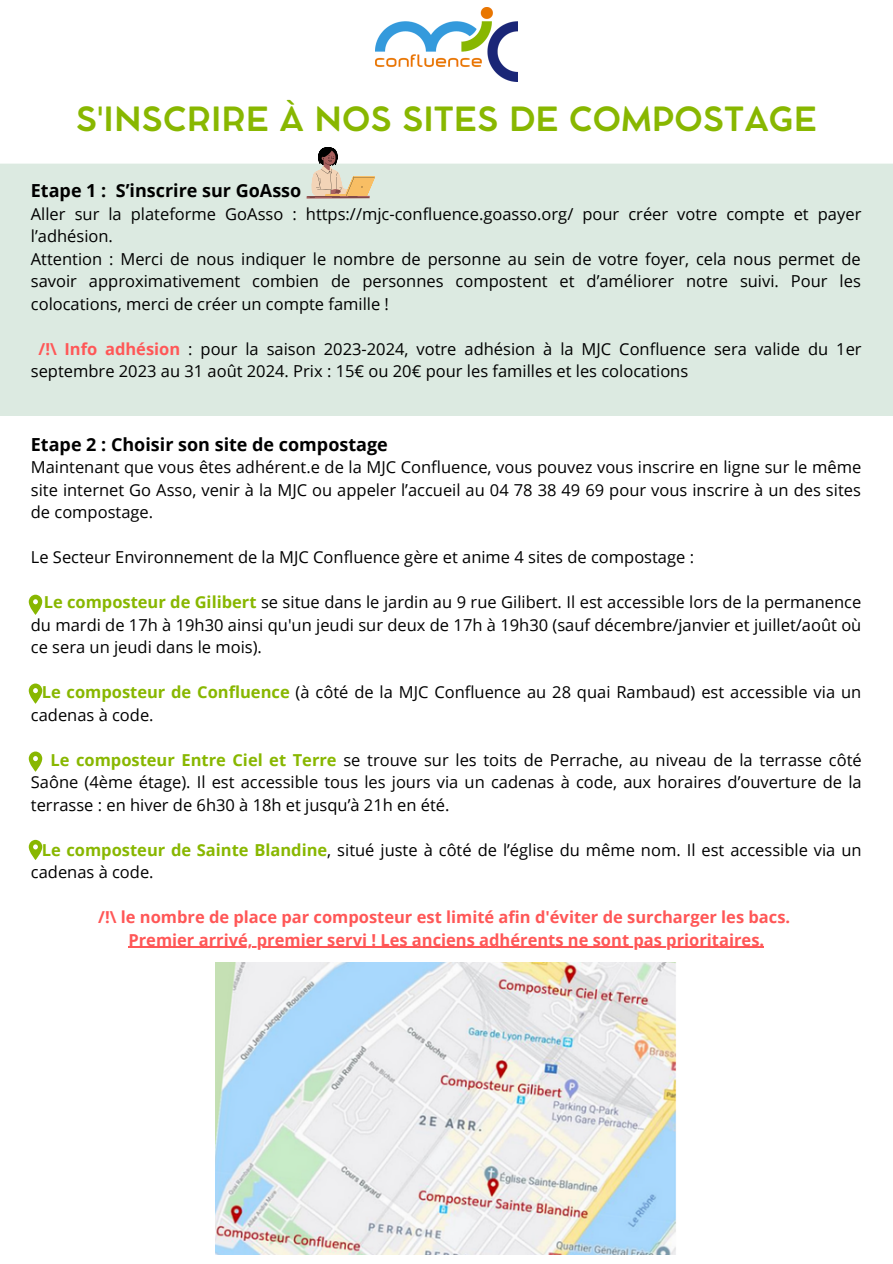
<style>
.page{position:relative;width:893px;height:1264px;background:#fff}
.page>*{position:absolute;margin:0;border:0;box-sizing:border-box;transform-origin:0 0}
.t1{font:700 33px "Cocomat Pro";color:#88b700}
.t2{font:700 18px "Open Sans";color:#000}
.t3{font:16.5px/22.5px "Open Sans";color:#000;text-align:justify}
.t4{font:700 16.5px "Open Sans";color:#ff5757}
.s1{font-weight:700;color:#ff5757}
.s2{font-weight:700;color:#88b700}
</style>
<div class="page">
<img style="left:375px;top:8px;width:142px;height:74px">
<div style="left:0;top:164px;width:892px;height:252px;background:#dceae1"></div>
<hr style="left:128px;top:946px;width:636px;height:1px;background:#ff5757">
<img style="left:216px;top:962px;width:460px;height:292px">
<svg style="left:306px;top:147px;width:69px;height:51px"></svg>
<svg style="left:29px;top:594px;width:13px;height:21px"></svg>
<svg style="left:29px;top:751px;width:13px;height:20px"></svg>
<svg style="left:29px;top:683px;width:13px;height:20px"></svg>
<svg style="left:29px;top:839px;width:13px;height:21px"></svg>
<p class="t1" style="left:76px;top:106px;width:742px">S'INSCRIRE À NOS SITES DE COMPOSTAGE</p>
<p class="t2" style="left:31px;top:178px;width:272px">Etape 1 : S’inscrire sur GoAsso</p>
<p class="t3" style="left:31px;top:202px;width:832px">Aller sur la plateforme GoAsso : https://mjc-confluence.goasso.org/ pour créer votre compte et payer l’adhésion.</p>
<p class="t3" style="left:31px;top:247px;width:831px">Attention : Merci de nous indiquer le nombre de personne au sein de votre foyer, cela nous permet de savoir approximativement combien de personnes compostent et d’améliorer notre suivi. Pour les colocations, merci de créer un compte famille !</p>
<p class="t3" style="left:31px;top:337px;width:832px;text-indent:8px"><span class="s1">/!\ Info adhésion</span> : pour la saison 2023-2024, votre adhésion à la MJC Confluence sera valide du 1er septembre 2023 au 31 août 2024. Prix : 15€ ou 20€ pour les familles et les colocations</p>
<p class="t2" style="left:31px;top:431px;width:358px">Etape 2 : Choisir son site de compostage</p>
<p class="t3" style="left:31px;top:455px;width:831px">Maintenant que vous êtes adhérent.e de la MJC Confluence, vous pouvez vous inscrire en ligne sur le même site internet Go Asso, venir à la MJC ou appeler l’accueil au 04 78 38 49 69 pour vous inscrire à un des sites de compostage.</p>
<p class="t3" style="left:31px;top:545px;width:664px">Le Secteur Environnement de la MJC Confluence gère et anime 4 sites de compostage :</p>
<p class="t3" style="left:31px;top:590px;width:832px;text-indent:13px"><span class="s2">Le composteur de Gilibert</span> se situe dans le jardin au 9 rue Gilibert. Il est accessible lors de la permanence du mardi de 17h à 19h30 ainsi qu'un jeudi sur deux de 17h à 19h30 (sauf décembre/janvier et juillet/août où ce sera un jeudi dans le mois).</p>
<p class="t3" style="left:31px;top:680px;width:831px;text-indent:11px"><span class="s2">Le composteur de Confluence</span> (à côté de la MJC Confluence au 28 quai Rambaud) est accessible via un cadenas à code.</p>
<p class="t3" style="left:31px;top:748px;width:832px;text-indent:20px"><span class="s2">Le composteur Entre Ciel et Terre</span> se trouve sur les toits de Perrache, au niveau de la terrasse côté Saône (4ème étage). Il est accessible tous les jours via un cadenas à code, aux horaires d’ouverture de la terrasse : en hiver de 6h30 à 18h et jusqu’à 21h en été.</p>
<p class="t3" style="left:31px;top:838px;width:832px;text-indent:11px"><span class="s2">Le composteur de Sainte Blandine</span>, situé juste à côté de l’église du même nom. Il est accessible via un cadenas à code.</p>
<p class="t4" style="left:98px;top:905px;width:693px">/!\ le nombre de place par composteur est limité afin d'éviter de surcharger les bacs.</p>
<p class="t4" style="left:128px;top:928px;width:637px">Premier arrivé, premier servi ! Les anciens adhérents ne sont pas prioritaires.</p>
</div>
